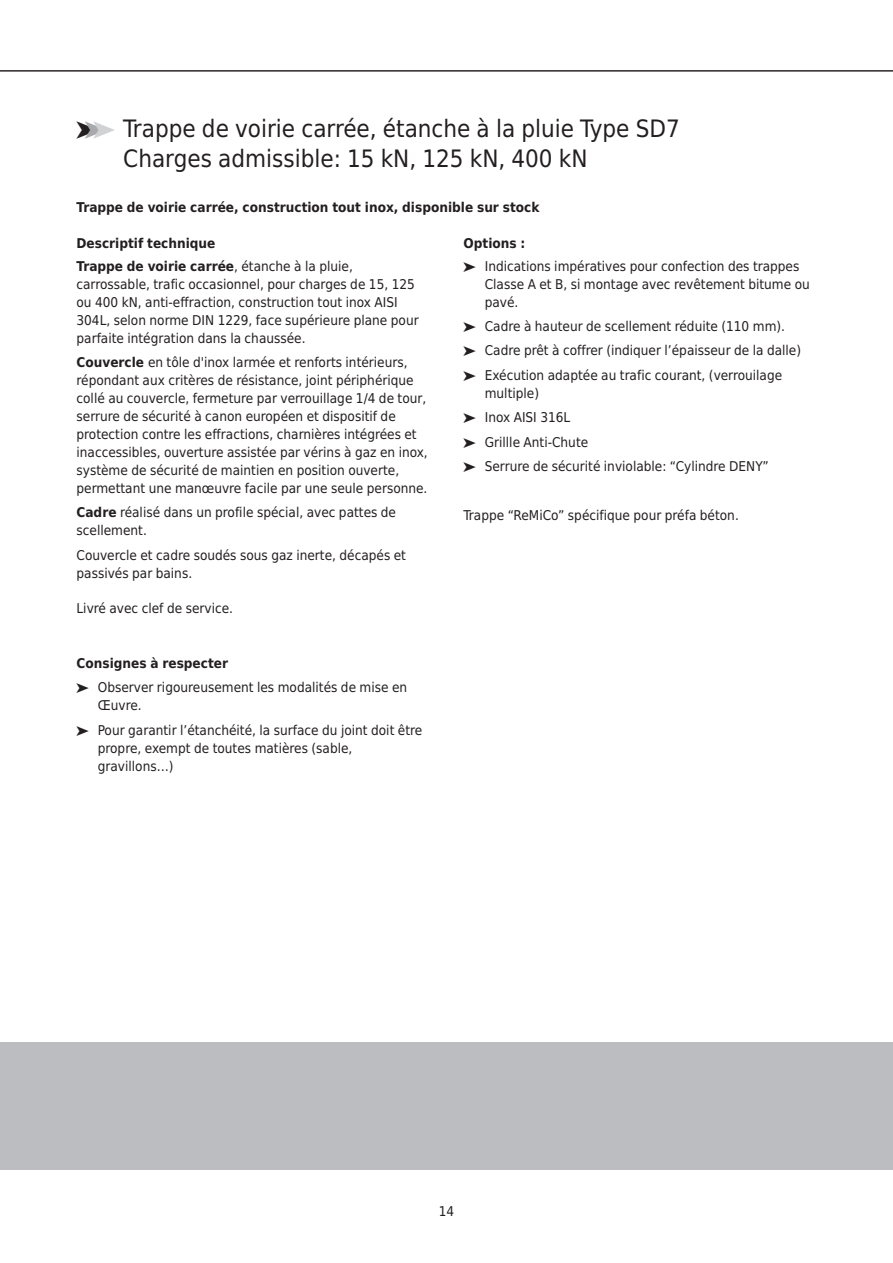
<style>
.page{position:relative;width:893px;height:1263px;background:#fff}
.page>*{position:absolute;margin:0;border:0;box-sizing:border-box;transform-origin:0 0}
.t1{font:24px/30px "Huber Tec";color:#231f20}
.t2{font:13.5px/18px "Huber Tec";color:#231f20}
.t3{font:700 13.5px/22.2px "Huber Tec";color:#231f20}
.s1{color:#a8a9ad}
.s2{color:#d1d2d4}
.s3{font-weight:400}
.s4{font-weight:700}
</style>
<div class="page">
<hr style="left:0;top:71px;width:893px;height:1px;background:#231f20">
<div style="left:0;top:1042px;width:893px;height:127px;background:#bcbdc0"></div>
<h1 class="t1" style="left:123px;top:114px;width:558px;text-indent:-47px">➤<span class="s1">➤</span><span class="s2">➤</span> Trappe de voirie carrée, étanche à la pluie Type SD7<br>Charges admissible: 15 kN, 125 kN, 400 kN</h1>
<p class="t3" style="left:77px;top:196px;width:464px">Trappe de voirie carrée, construction tout inox, disponible sur stock</p>
<p class="t3" style="left:77px;top:233px;width:278px">Descriptif technique<br>Trappe de voirie carrée<span class="s3">, étanche à la pluie,</span></p>
<p class="t2" style="left:77px;top:275px;width:344px">carrossable, trafic occasionnel, pour charges de 15, 125 ou 400 kN, anti-effraction, construction tout inox AISI 304L, selon norme DIN 1229, face supérieure plane pour parfaite intégration dans la chaussée.</p>
<p class="t2" style="left:77px;top:353px;width:353px"><span class="s4">Couvercle</span> en tôle d'inox larmée et renforts intérieurs, répondant aux critères de résistance, joint périphérique collé au couvercle, fermeture par verrouillage 1/4 de tour, serrure de sécurité à canon européen et dispositif de protection contre les effractions, charnières intégrées et inaccessibles, ouverture assistée par vérins à gaz en inox, système de sécurité de maintien en position ouverte, permettant une manœuvre facile par une seule personne.</p>
<p class="t2" style="left:77px;top:504px;width:321px"><span class="s4">Cadre</span> réalisé dans un profile spécial, avec pattes de scellement.</p>
<p class="t2" style="left:77px;top:546px;width:331px">Couvercle et cadre soudés sous gaz inerte, décapés et passivés par bains.</p>
<p class="t2" style="left:77px;top:599px;width:158px">Livré avec clef de service.</p>
<p class="t3" style="left:77px;top:652px;width:153px">Consignes à respecter</p>
<p class="t2" style="left:98px;top:679px;width:311px;text-indent:-21px">➤ Observer rigoureusement les modalités de mise en<br>Œuvre.</p>
<p class="t2" style="left:98px;top:721px;width:326px;text-indent:-21px">➤ Pour garantir l’étanchéité, la surface du joint doit être propre, exempt de toutes matières (sable, gravillons…)</p>
<p class="t3" style="left:463px;top:233px;width:63px">Options :</p>
<p class="t2" style="left:485px;top:257px;width:327px;text-indent:-21px">➤ Indications impératives pour confection des trappes<br>Classe A et B, si montage avec revêtement bitume ou pavé.</p>
<p class="t2" style="left:463px;top:314px;width:339px;line-height:24.5px">➤ Cadre à hauteur de scellement réduite (110 mm).<br>➤ Cadre prêt à coffrer (indiquer l’épaisseur de la dalle) ➤ Exécution adaptée au trafic courant, (verrouilage</p>
<p class="t2" style="left:463px;top:381px;width:307px;line-height:24.5px;text-indent:21px">multiple)<br>➤ Inox AISI 316L<br>➤ Grillle Anti-Chute<br>➤ Serrure de sécurité inviolable: “Cylindre DENY”</p>
<p class="t2" style="left:463px;top:506px;width:277px">Trappe “ReMiCo” spécifique pour préfa béton.</p>
<p class="t2" style="left:439px;top:1202px;width:17px">14</p>
</div>
